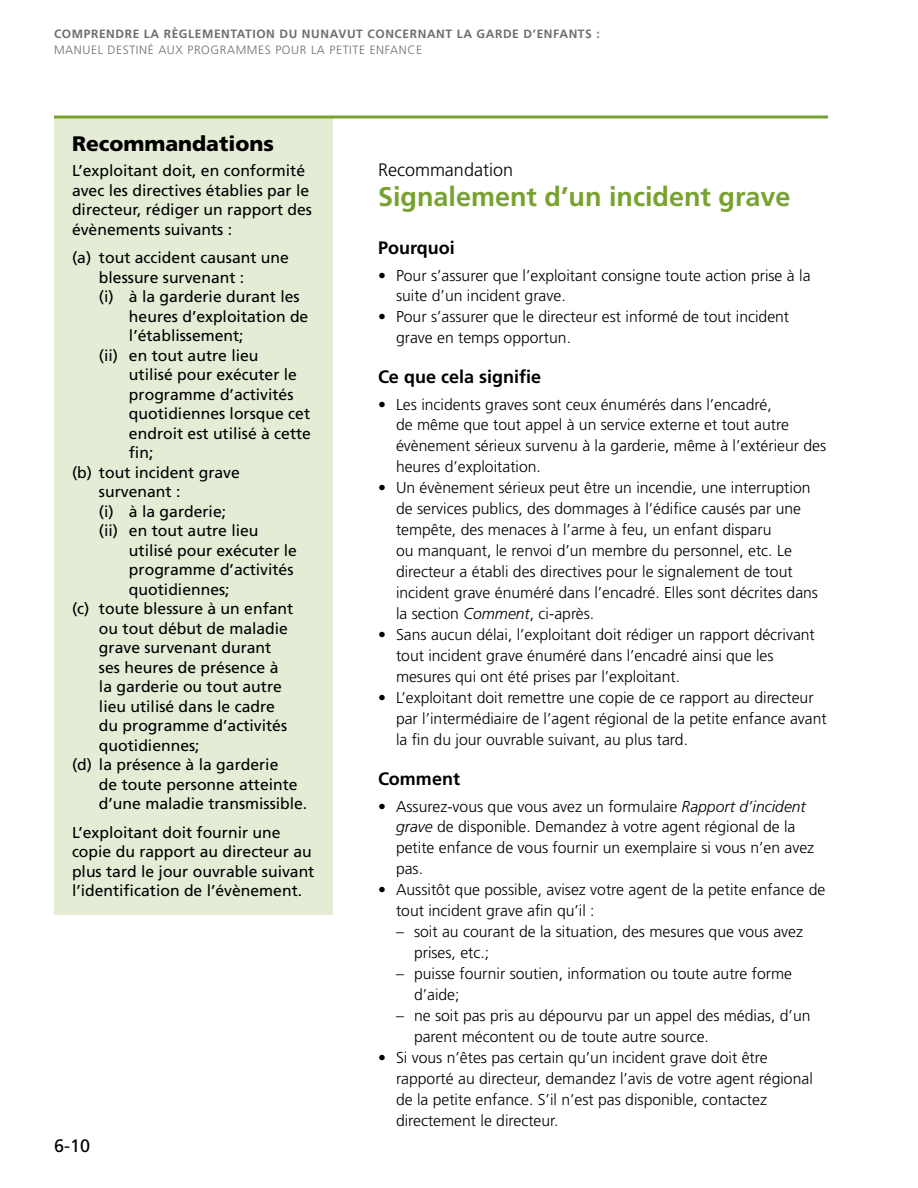
<style>
.page{position:relative;width:918px;height:1188px;background:#fff}
.page>*{position:absolute;margin:0;border:0;box-sizing:border-box;transform-origin:0 0}
.t1{font:700 27px "Frutiger LT Std";color:#78a22f}
.t2{font:900 21px "Frutiger LT Std";color:#000}
.t3{font:700 18px "Frutiger LT Std";color:#000}
.t4{font:300 18px "Frutiger LT Std";color:#000}
.t5{font:18px "Frutiger LT Std";color:#000}
.t6{font:300 15.75px/21px "Frutiger LT Std";color:#000}
.t7{font:15.75px/19.5px "Frutiger LT Std";color:#000}
.t8{font:700 12px "Frutiger LT Std";letter-spacing:.05em;color:#6d6e71}
.t9{font:300 12px "Frutiger LT Std";letter-spacing:.05em;color:#6d6e71}
.s1{font-style:italic}
</style>
<div class="page">
<div style="left:54px;top:117px;width:279px;height:797px;background:#e4ecd5"></div>
<hr style="left:54px;top:116px;width:774px;height:2px;background:#78a22f">
<p class="t8" style="left:54px;top:27px;width:547px">COMPRENDRE LA RÈGLEMENTATION DU NUNAVUT CONCERNANT LA GARDE D’ENFANTS :</p>
<p class="t9" style="left:54px;top:43px;width:370px">MANUEL DESTINÉ AUX PROGRAMMES POUR LA PETITE ENFANCE</p>
<h2 class="t2" style="left:72px;top:131px;width:203px">Recommandations</h2>
<p class="t7" style="left:72px;top:161px;width:242px">L’exploitant doit, en conformité avec les directives établies par le directeur, rédiger un rapport des évènements suivants :</p>
<p class="t7" style="left:72px;top:248px;width:218px">(a) tout accident causant une</p>
<p class="t7" style="left:99px;top:268px;width:147px">blessure survenant :</p>
<p class="t7" style="left:99px;top:287px;width:202px">(i) à la garderie durant les</p>
<p class="t7" style="left:129px;top:307px;width:181px">heures d’exploitation de</p>
<p class="t7" style="left:129px;top:326px;width:116px">l’établissement;</p>
<p class="t7" style="left:99px;top:346px;width:161px">(ii) en tout autre lieu</p>
<p class="t7" style="left:129px;top:365px;width:170px">utilisé pour exécuter le</p>
<p class="t7" style="left:129px;top:385px;width:166px">programme d’activités</p>
<p class="t7" style="left:129px;top:404px;width:183px">quotidiennes lorsque cet</p>
<p class="t7" style="left:129px;top:424px;width:184px">endroit est utilisé à cette</p>
<p class="t7" style="left:129px;top:443px;width:26px">fin;</p>
<p class="t7" style="left:72px;top:463px;width:169px">(b) tout incident grave</p>
<p class="t7" style="left:99px;top:482px;width:83px">survenant :</p>
<p class="t7" style="left:99px;top:502px;width:129px">(i) à la garderie;</p>
<p class="t7" style="left:99px;top:521px;width:161px">(ii) en tout autre lieu</p>
<p class="t7" style="left:129px;top:541px;width:170px">utilisé pour exécuter le</p>
<p class="t7" style="left:129px;top:560px;width:166px">programme d’activités</p>
<p class="t7" style="left:129px;top:580px;width:102px">quotidiennes;</p>
<p class="t7" style="left:72px;top:599px;width:223px">(c) toute blessure à un enfant</p>
<p class="t7" style="left:99px;top:619px;width:191px">ou tout début de maladie</p>
<p class="t7" style="left:99px;top:638px;width:174px">grave survenant durant</p>
<p class="t7" style="left:99px;top:658px;width:181px">ses heures de présence à</p>
<p class="t7" style="left:99px;top:677px;width:184px">la garderie ou tout autre</p>
<p class="t7" style="left:99px;top:697px;width:177px">lieu utilisé dans le cadre</p>
<p class="t7" style="left:99px;top:716px;width:190px">du programme d’activités</p>
<p class="t7" style="left:99px;top:736px;width:102px">quotidiennes;</p>
<p class="t7" style="left:72px;top:755px;width:208px">(d) la présence à la garderie</p>
<p class="t7" style="left:99px;top:775px;width:200px">de toute personne atteinte</p>
<p class="t7" style="left:99px;top:794px;width:207px">d’une maladie transmissible.</p>
<p class="t7" style="left:72px;top:823px;width:244px">L’exploitant doit fournir une copie du rapport au directeur au plus tard le jour ouvrable suivant l’identification de l’évènement.</p>
<p class="t5" style="left:54px;top:1135px;width:38px">6-10</p>
<p class="t4" style="left:378px;top:159px;width:137px">Recommandation</p>
<h1 class="t1" style="left:378px;top:180px;width:414px">Signalement d’un incident grave</h1>
<p class="t3" style="left:378px;top:237px;width:78px">Pourquoi</p>
<p class="t6" style="left:396px;top:265px;width:416px;text-indent:-18px">• Pour s’assurer que l’exploitant consigne toute action prise à la suite d’un incident grave.</p>
<p class="t6" style="left:396px;top:307px;width:395px;text-indent:-18px">• Pour s’assurer que le directeur est informé de tout incident grave en temps opportun.</p>
<p class="t3" style="left:378px;top:366px;width:165px">Ce que cela signifie</p>
<p class="t6" style="left:396px;top:394px;width:432px;text-indent:-18px">• Les incidents graves sont ceux énumérés dans l’encadré,<br>de même que tout appel à un service externe et tout autre évènement sérieux survenu à la garderie, même à l’extérieur des heures d’exploitation.</p>
<p class="t6" style="left:396px;top:478px;width:424px;text-indent:-18px">• Un évènement sérieux peut être un incendie, une interruption de services publics, des dommages à l’édifice causés par une tempête, des menaces à l’arme à feu, un enfant disparu<br>ou manquant, le renvoi d’un membre du personnel, etc. Le directeur a établi des directives pour le signalement de tout incident grave énuméré dans l’encadré. Elles sont décrites dans la section <span class="s1">Comment</span>, ci-après.</p>
<p class="t6" style="left:396px;top:625px;width:420px;text-indent:-18px">• Sans aucun délai, l’exploitant doit rédiger un rapport décrivant tout incident grave énuméré dans l’encadré ainsi que les mesures qui ont été prises par l’exploitant.</p>
<p class="t6" style="left:396px;top:688px;width:432px;text-indent:-18px">• L’exploitant doit remettre une copie de ce rapport au directeur par l’intermédiaire de l’agent régional de la petite enfance avant la fin du jour ouvrable suivant, au plus tard.</p>
<p class="t3" style="left:378px;top:768px;width:84px">Comment</p>
<p class="t6" style="left:396px;top:796px;width:420px;text-indent:-18px">• Assurez-vous que vous avez un formulaire <span class="s1">Rapport d’incident grave</span> de disponible. Demandez à votre agent régional de la petite enfance de vous fournir un exemplaire si vous n’en avez pas.</p>
<p class="t6" style="left:396px;top:880px;width:431px;text-indent:-18px">• Aussitôt que possible, avisez votre agent de la petite enfance de tout incident grave afin qu’il :</p>
<p class="t6" style="left:414px;top:922px;width:391px;text-indent:-18px">– soit au courant de la situation, des mesures que vous avez prises, etc.;</p>
<p class="t6" style="left:414px;top:964px;width:380px;text-indent:-18px">– puisse fournir soutien, information ou toute autre forme d’aide;</p>
<p class="t6" style="left:414px;top:1006px;width:398px;text-indent:-18px">– ne soit pas pris au dépourvu par un appel des médias, d’un parent mécontent ou de toute autre source.</p>
<p class="t6" style="left:396px;top:1048px;width:418px;text-indent:-18px">• Si vous n’êtes pas certain qu’un incident grave doit être rapporté au directeur, demandez l’avis de votre agent régional de la petite enfance. S’il n’est pas disponible, contactez directement le directeur.</p>
</div>
